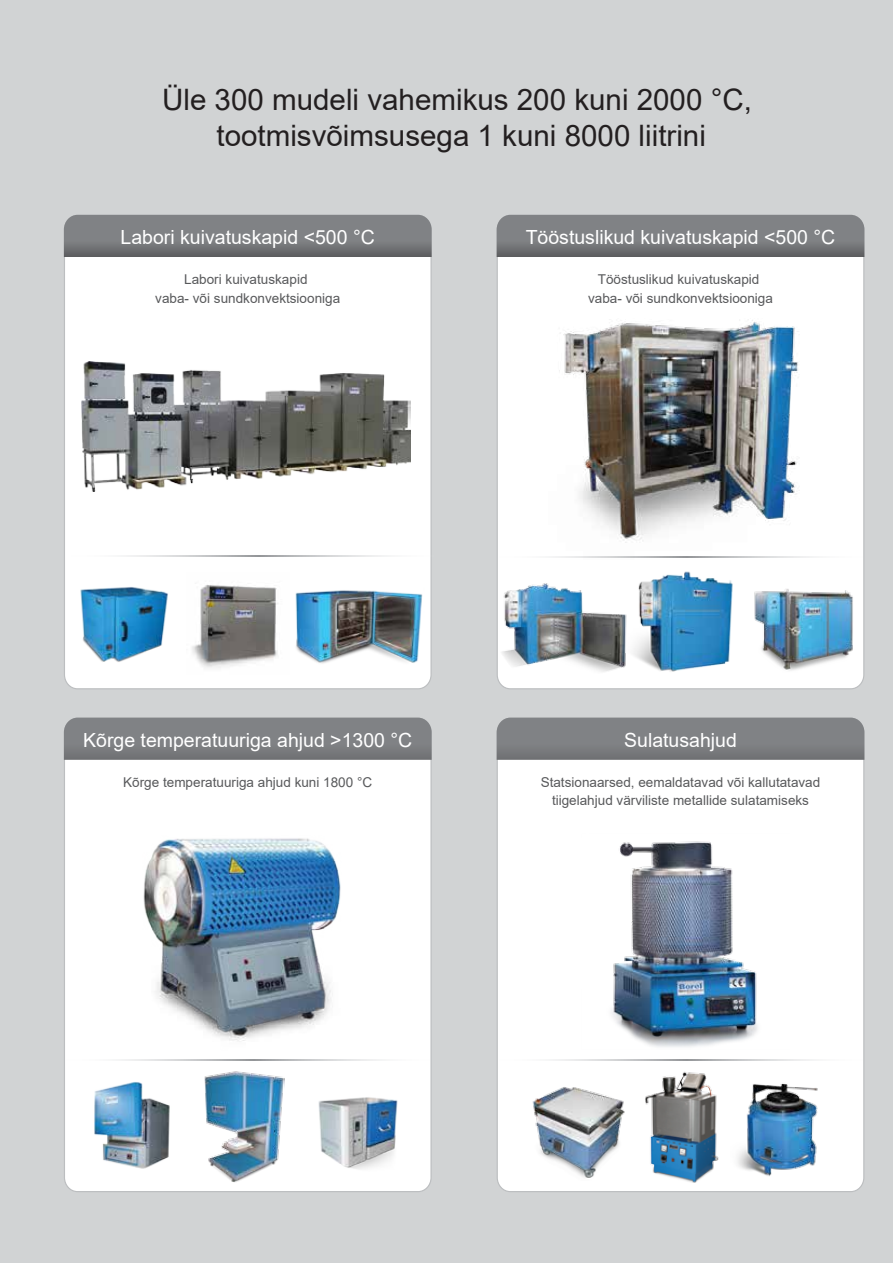
<style>
.page{position:relative;width:893px;height:1263px;background:#d1d3d4}
.page>*{position:absolute;margin:0;border:0;box-sizing:border-box;transform-origin:0 0}
.t1{font:29.55px/35.4px "Arial";color:#231f20;text-align:center}
.t2{font:19.5px "Arial";color:#fff}
.t3{font:13.5px/18.8px "Arial";color:#58595b;text-align:center}
</style>
<div class="page">
<div style="left:64px;top:257px;width:368px;height:432px;background:#fff"></div>
<svg style="left:64px;top:215px;width:368px;height:42px"></svg>
<img style="left:289px;top:586px;width:136px;height:81px">
<div style="left:497px;top:257px;width:367px;height:432px;background:#fff"></div>
<hr style="left:497px;top:556px;width:367px;height:1px;background:#fcfcfc">
<svg style="left:497px;top:215px;width:367px;height:42px"></svg>
<img style="left:549px;top:292px;width:267px;height:267px">
<img style="left:751px;top:587px;width:106px;height:86px">
<img style="left:616px;top:566px;width:120px;height:109px">
<div style="left:497px;top:760px;width:367px;height:432px;background:#fff"></div>
<svg style="left:497px;top:718px;width:367px;height:42px"></svg>
<img style="left:581px;top:834px;width:208px;height:215px">
<img style="left:730px;top:1071px;width:92px;height:115px">
<img style="left:643px;top:1066px;width:78px;height:119px">
<svg style="left:497px;top:1059px;width:367px;height:1px"></svg>
<div style="left:64px;top:760px;width:368px;height:432px;background:#fff"></div>
<svg style="left:64px;top:718px;width:368px;height:42px"></svg>
<svg style="left:64px;top:1059px;width:368px;height:1px"></svg>
<img style="left:316px;top:1094px;width:84px;height:82px">
<img style="left:92px;top:1080px;width:79px;height:91px">
<img style="left:126px;top:818px;width:236px;height:236px">
<svg style="left:69px;top:556px;width:363px;height:1px"></svg>
<img style="left:81px;top:362px;width:330px;height:129px">
<img style="left:187px;top:573px;width:102px;height:102px">
<img style="left:499px;top:576px;width:132px;height:100px">
<img style="left:204px;top:1067px;width:81px;height:116px">
<img style="left:530px;top:1083px;width:97px;height:98px">
<img style="left:76px;top:583px;width:96px;height:82px">
<h1 class="t1" style="left:162px;top:82px;width:591px">Üle 300 mudeli vahemikus 200 kuni 2000 °C, tootmisvõimsusega 1 kuni 8000 liitrini</h1>
<h2 class="t2" style="left:121px;top:224px;width:256px">Labori kuivatuskapid &lt;500 °C</h2>
<p class="t3" style="left:155px;top:270px;width:186px">Labori kuivatuskapid<br>vaba- või sundkonvektsiooniga</p>
<p class="t3" style="left:588px;top:270px;width:186px">Tööstuslikud kuivatuskapid vaba- või sundkonvektsiooniga</p>
<h2 class="t2" style="left:526px;top:224px;width:311px">Tööstuslikud kuivatuskapid &lt;500 °C</h2>
<h2 class="t2" style="left:83px;top:726px;width:331px">Kõrge temperatuuriga ahjud &gt;1300 °C</h2>
<p class="t3" style="left:123px;top:772px;width:250px">Kõrge temperatuuriga ahjud kuni 1800 °C</p>
<h2 class="t2" style="left:624px;top:726px;width:114px">Sulatusahjud</h2>
<p class="t3" style="left:541px;top:772px;width:281px">Statsionaarsed, eemaldatavad või kallutatavad tiigelahjud värviliste metallide sulatamiseks</p>
</div>
